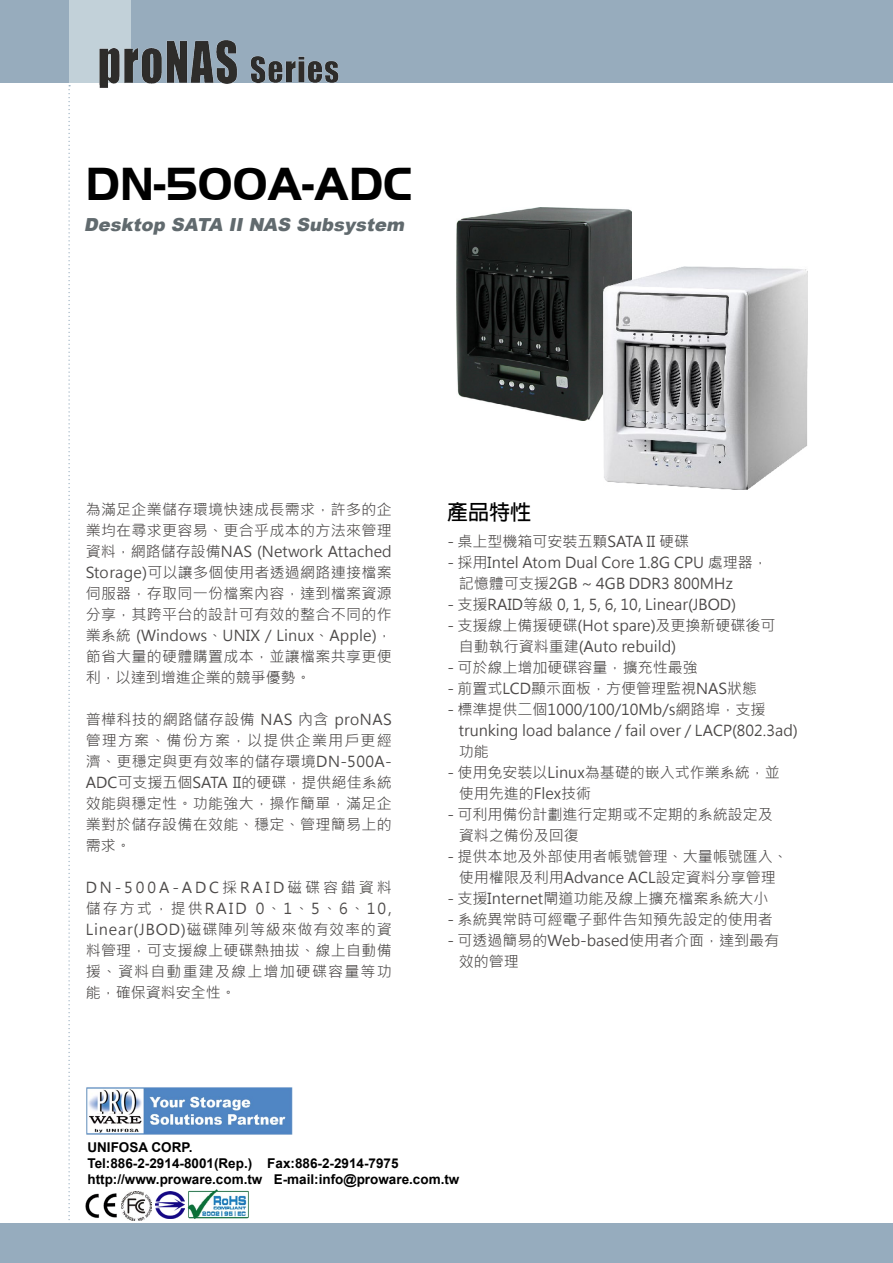
<style>
.page{position:relative;width:893px;height:1263px;background:#fff}
.page>*{position:absolute;margin:0;border:0;box-sizing:border-box;transform-origin:0 0}
.t1{font:700 48px "Handel Got D";color:#000}
.t2{font:700 21px "Adobe Fan Heiti Std";color:#000}
.t3{font:italic 900 18px "Arial";color:#616a6e}
.t4{font:15px/21px "Microsoft Jheng Hei";color:#4c4948}
.t5{font:700 13.5px/16.2px "Arial";color:#000}
</style>
<div class="page">
<div style="left:0;top:0;width:893px;height:82px;background:#97acbd"></div>
<div style="left:0;top:1223px;width:893px;height:40px;background:#96acbe"></div>
<div style="left:69px;top:0;width:61px;height:82px;background:#c2d1d9"></div>
<img style="left:94px;top:33px;width:249px;height:55px">
<svg style="left:68px;top:85px;width:2px;height:1135px"></svg>
<img style="left:156px;top:1191px;width:28px;height:27px">
<img style="left:86px;top:1193px;width:31px;height:25px">
<img style="left:121px;top:1191px;width:30px;height:29px">
<img style="left:184px;top:1189px;width:65px;height:30px">
<img style="left:86px;top:1087px;width:206px;height:48px">
<img style="left:456px;top:207px;width:175px;height:213px">
<img style="left:603px;top:266px;width:204px;height:223px">
<h1 class="t1" style="left:85px;top:157px;width:329px">DN-500A-ADC</h1>
<p class="t3" style="left:84px;top:212px;width:326px">Desktop SATA II NAS Subsystem</p>
<p class="t4" style="left:86px;top:498px;width:308px;text-align:justify">為滿足企業儲存環境快速成長需求，許多的企業均在尋求更容易、更合乎成本的方法來管理資料，網路儲存設備NAS (Network Attached Storage)可以讓多個使用者透過網路連接檔案伺服器，存取同一份檔案內容，達到檔案資源分享，其跨平台的設計可有效的整合不同的作業系統 (Windows、UNIX / Linux、Apple)，節省大量的硬體購置成本，並讓檔案共享更便利，以達到增進企業的競爭優勢。</p>
<p class="t4" style="left:86px;top:708px;width:308px;text-align:justify">普樺科技的網路儲存設備 NAS 內含 proNAS管理方案、備份方案，以提供企業用戶更經濟、更穩定與更有效率的儲存環境DN-500A-ADC可支援五個SATA II的硬碟，提供絕佳系統效能與穩定性。功能強大，操作簡單，滿足企業對於儲存設備在效能、穩定、管理簡易上的需求。</p>
<p class="t4" style="left:86px;top:876px;width:308px;text-align:justify">DN-500A-ADC採RAID磁碟容錯資料儲存方式，提供RAID 0、1、5、6、10, Linear(JBOD)磁碟陣列等級來做有效率的資料管理，可支援線上硬碟熱抽拔、線上自動備援、資料自動重建及線上增加硬碟容量等功能，確保資料安全性。</p>
<h2 class="t2" style="left:447px;top:500px;width:85px">產品特性</h2>
<p class="t4" style="left:447px;top:531px;width:243px">- 桌上型機箱可安裝五顆SATA II 硬碟</p>
<p class="t4" style="left:459px;top:552px;width:311px;text-indent:-11px">- 採用Intel Atom Dual Core 1.8G CPU 處理器，記憶體可支援2GB ~ 4GB DDR3 800MHz</p>
<p class="t4" style="left:447px;top:594px;width:290px">- 支援RAID等級 0, 1, 5, 6, 10, Linear(JBOD)</p>
<p class="t4" style="left:459px;top:615px;width:318px;text-indent:-11px">- 支援線上備援硬碟(Hot spare)及更換新硬碟後可自動執行資料重建(Auto rebuild)</p>
<p class="t4" style="left:447px;top:657px;width:252px">- 可於線上增加硬碟容量，擴充性最強</p>
<p class="t4" style="left:447px;top:678px;width:311px">- 前置式LCD顯示面板，方便管理監視NAS狀態</p>
<p class="t4" style="left:459px;top:699px;width:340px;text-indent:-11px">- 標準提供二個1000/100/10Mb/s網路埠，支援trunking load balance / fail over / LACP(802.3ad)功能</p>
<p class="t4" style="left:459px;top:762px;width:323px;text-indent:-11px">- 使用免安裝以Linux為基礎的嵌入式作業系統，並使用先進的Flex技術</p>
<p class="t4" style="left:459px;top:804px;width:315px;text-indent:-11px">- 可利用備份計劃進行定期或不定期的系統設定及資料之備份及回復</p>
<p class="t4" style="left:447px;top:846px;width:342px;text-align:center">- 提供本地及外部使用者帳號管理、大量帳號匯入、使用權限及利用Advance ACL設定資料分享管理</p>
<p class="t4" style="left:447px;top:888px;width:322px">- 支援Internet閘道功能及線上擴充檔案系統大小</p>
<p class="t4" style="left:447px;top:909px;width:327px">- 系統異常時可經電子郵件告知預先設定的使用者</p>
<p class="t4" style="left:459px;top:930px;width:322px;text-indent:-11px">- 可透過簡易的Web-based使用者介面，達到最有效的管理</p>
<p class="t5" style="left:87px;top:1139px;width:373px">UNIFOSA CORP.<br>Tel:886-2-2914-8001(Rep.) Fax:886-2-2914-7975 http://www.proware.com.tw E-mail:info@proware.com.tw</p>
</div>
